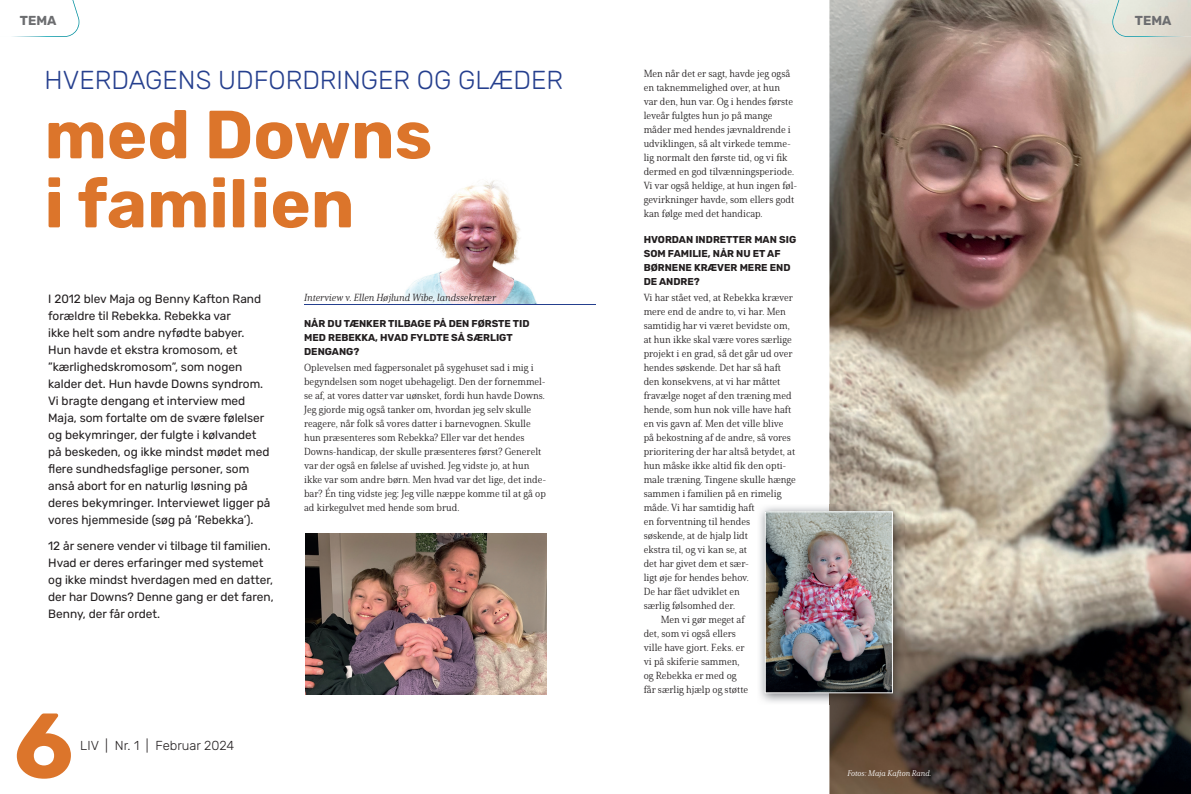
<style>
.page{position:relative;width:1191px;height:794px;background:#fff}
.page>*{position:absolute;margin:0;border:0;box-sizing:border-box;transform-origin:0 0}
.t1{font:700 91.8px "Rubik";color:#dc752b}
.t2{font:700 68px/69px "Rubik";color:#dc752b}
.t3{font:300 26px "Rubik";color:#253f8e}
.t4{font:300 13px "Rubik";color:#231f20}
.t5{font:700 13px "Rubik";color:#6c6d70}
.t6{font:12px/17px "Rubik";color:#231f20}
.t7{font:10px/14px "Solitas Serif Nor Boo";color:#231f20}
.t8{font:700 10px/14px "Rubik";color:#231f20}
.t9{font:10px "Solitas Serif Nor Boo It";color:#231f20}
.t10{font:8px "Solitas Serif Nor Boo It";color:#fff}
</style>
<div class="page">
<img style="left:829px;top:0;width:362px;height:794px">
<img style="left:404px;top:180px;width:133px;height:124px">
<hr style="left:304px;top:304px;width:291px;height:1px;background:#253f8e">
<img style="left:305px;top:533px;width:241px;height:161px">
<img style="left:759px;top:504px;width:145px;height:201px">
<img style="left:764px;top:511px;width:129px;height:182px">
<svg style="left:12px;top:0;width:67px;height:37px"></svg>
<img style="left:1112px;top:0;width:79px;height:37px">
<h3 class="t5" style="left:20px;top:13px;width:38px">TEMA</h3>
<h3 class="t5" style="left:1134px;top:13px;width:38px">TEMA</h3>
<h3 class="t3" style="left:45px;top:66px;width:520px">HVERDAGENS UDFORDRINGER OG GLÆDER</h3>
<h2 class="t2" style="left:45px;top:102px;width:389px">med Downs i familien</h2>
<p class="t6" style="left:48px;top:291px;width:224px">I 2012 blev Maja og Benny Kafton Rand forældre til Rebekka. Rebekka var<br>ikke helt som andre nyfødte babyer.<br>Hun havde et ekstra kromosom, et ”kærlighedskromosom”, som nogen kalder det. Hun havde Downs syndrom.<br>Vi bragte dengang et interview med Maja, som fortalte om de svære følelser og bekymringer, der fulgte i kølvandet på beskeden, og ikke mindst mødet med flere sundhedsfaglige personer, som anså abort for en naturlig løsning på deres bekymringer. Interviewet ligger på vores hjemmeside (søg på ’Rebekka’).</p>
<p class="t6" style="left:48px;top:537px;width:227px">12 år senere vender vi tilbage til familien.<br>Hvad er deres erfaringer med systemet og ikke mindst hverdagen med en datter, der har Downs? Denne gang er det faren, Benny, der får ordet.</p>
<p class="t9" style="left:304px;top:291px;width:193px">Interview v. Ellen Højlund Wibe, landssekretær</p>
<p class="t8" style="left:304px;top:316px;width:227px">NÅR DU TÆNKER TILBAGE PÅ DEN FØRSTE TID<br>MED REBEKKA, HVAD FYLDTE SÅ SÆRLIGT<br>DENGANG?</p>
<p class="t7" style="left:304px;top:360px;width:243px">Oplevelsen med fagpersonalet på sygehuset sad i mig i begyndelsen som noget ubehageligt. Den der fornemmel&shy;se af, at vores datter var uønsket, fordi hun havde Downs.<br>Jeg gjorde mig også tanker om, hvordan jeg selv skulle reagere, når folk så vores datter i barnevognen. Skulle hun præsenteres som Rebekka? Eller var det hendes Downs-handicap, der skulle præsenteres først? Generelt var der også en følelse af uvished. Jeg vidste jo, at hun ikke var som andre børn. Men hvad var det lige, det inde&shy;bar? Én ting vidste jeg: Jeg ville næppe komme til at gå op ad kirkegulvet med hende som brud.</p>
<h1 class="t1" style="left:14px;top:694px;width:61px">6</h1>
<h3 class="t4" style="left:80px;top:738px;width:155px">LIV | Nr. 1 | Februar 2024</h3>
<p class="t7" style="left:643px;top:66px;width:155px">Men når det er sagt, havde jeg også en taknemmelighed over, at hun<br>var den, hun var. Og i hendes første leveår fulgtes hun jo på mange måder med hendes jævnaldrende i udviklingen, så alt virkede temme&shy;lig normalt den første tid, og vi fik dermed en god tilvænningsperiode.<br>Vi var også heldige, at hun ingen føl&shy;gevirkninger havde, som ellers godt kan følge med det handicap.</p>
<p class="t8" style="left:643px;top:233px;width:154px">HVORDAN INDRETTER MAN SIG<br>SOM FAMILIE, NÅR NU ET AF<br>BØRNENE KRÆVER MERE END<br>DE ANDRE?</p>
<p class="t7" style="left:643px;top:290px;width:151px">Vi har stået ved, at Rebekka kræver</p>
<p class="t7" style="left:643px;top:304px;width:144px">mere end de andre to, vi har. Men</p>
<p class="t7" style="left:643px;top:318px;width:147px">samtidig har vi været bevidste om,</p>
<p class="t7" style="left:643px;top:332px;width:150px">at hun ikke skal være vores særlige</p>
<p class="t7" style="left:643px;top:346px;width:150px">projekt i en grad, så det går ud over</p>
<p class="t7" style="left:643px;top:360px;width:139px">hendes søskende. Det har så haft</p>
<p class="t7" style="left:643px;top:374px;width:138px">den konsekvens, at vi har måttet</p>
<p class="t7" style="left:643px;top:388px;width:149px">fravælge noget af den træning med</p>
<p class="t7" style="left:643px;top:402px;width:149px">hende, som hun nok ville have haft</p>
<p class="t7" style="left:643px;top:416px;width:141px">en vis gavn af. Men det ville blive</p>
<p class="t7" style="left:643px;top:430px;width:149px">på bekostning af de andre, så vores</p>
<p class="t7" style="left:643px;top:444px;width:153px">prioritering der har altså betydet, at</p>
<p class="t7" style="left:643px;top:458px;width:144px">hun måske ikke altid fik den opti-</p>
<p class="t7" style="left:643px;top:472px;width:154px">male træning. Tingene skulle hænge</p>
<p class="t7" style="left:643px;top:486px;width:139px">sammen i familien på en rimelig</p>
<p class="t7" style="left:643px;top:500px;width:113px">måde. Vi har samtidig haft</p>
<p class="t7" style="left:643px;top:514px;width:108px">en forventning til hendes</p>
<p class="t7" style="left:643px;top:528px;width:106px">søskende, at de hjalp lidt</p>
<p class="t7" style="left:643px;top:542px;width:105px">ekstra til, og vi kan se, at</p>
<p class="t7" style="left:643px;top:556px;width:107px">det har givet dem et sær-</p>
<p class="t7" style="left:643px;top:570px;width:107px">ligt øje for hendes behov.</p>
<p class="t7" style="left:643px;top:584px;width:98px">De har fået udviklet en</p>
<p class="t7" style="left:643px;top:598px;width:93px">særlig følsomhed der.</p>
<p class="t7" style="left:660px;top:612px;width:85px">Men vi gør meget af</p>
<p class="t7" style="left:643px;top:626px;width:94px">det, som vi også ellers</p>
<p class="t7" style="left:643px;top:640px;width:102px">ville have gjort. F.eks. er</p>
<p class="t7" style="left:643px;top:654px;width:97px">vi på skiferie sammen,</p>
<p class="t7" style="left:643px;top:668px;width:94px">og Rebekka er med og</p>
<p class="t7" style="left:643px;top:682px;width:106px">får særlig hjælp og støtte</p>
<p class="t10" style="left:847px;top:768px;width:85px">Fotos: Maja Kafton Rand.</p>
</div>
